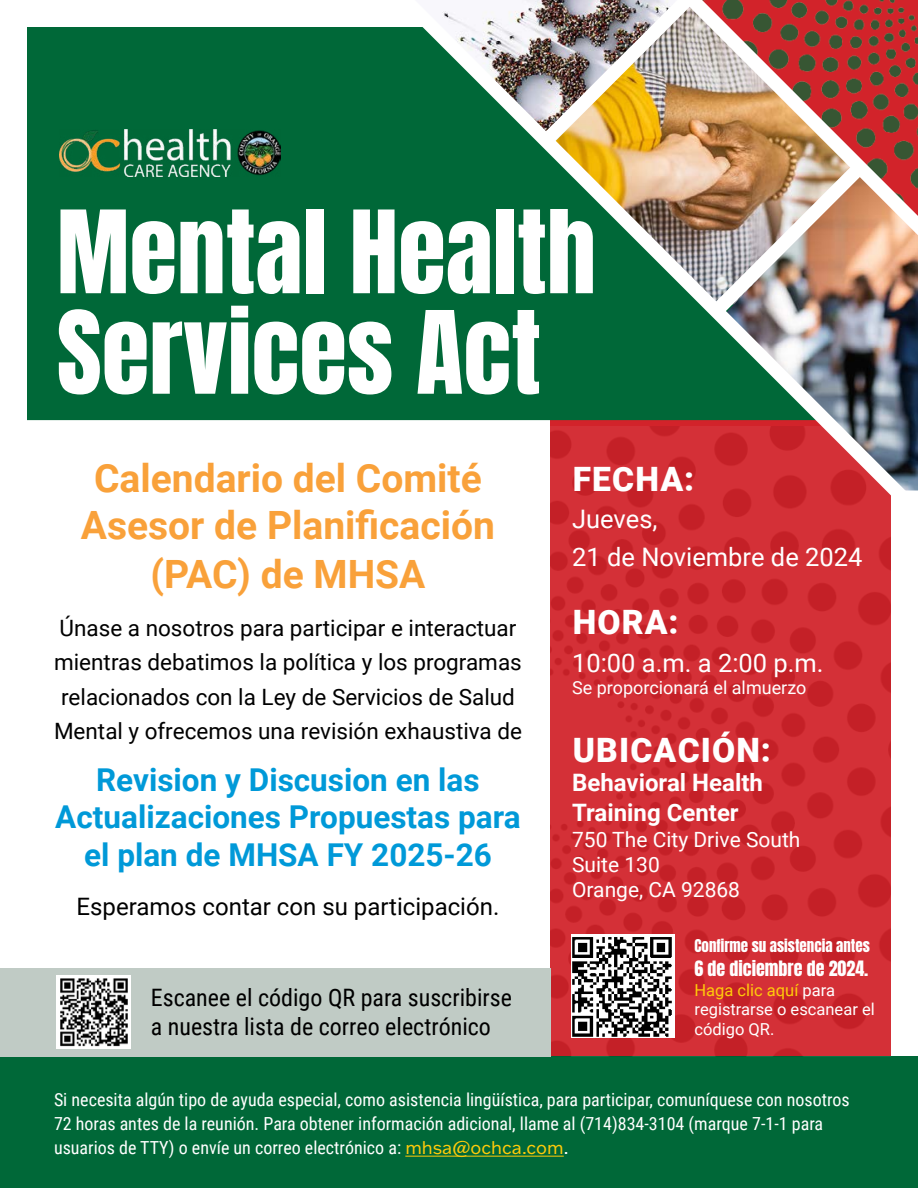
<style>
.page{position:relative;width:918px;height:1188px;background:#fff}
.page>*{position:absolute;margin:0;border:0;box-sizing:border-box;transform-origin:0 0}
.t1{font:97.5px "Anton";color:#fff}
.t2{font:700 39px/47.7px "Roboto";color:#f9a13a;text-align:center}
.t3{font:900 33.6px "Roboto";letter-spacing:.035em;color:#fff}
.t4{font:700 31.5px/37.8px "Roboto";color:#0099d8;text-align:center}
.t5{font:25.5px "Roboto";color:#fff}
.t6{font:24px "Roboto Condensed";color:#000}
.t7{font:24px "Roboto";color:#000}
.t8{font:700 24px "Roboto";color:#fff}
.t9{font:22.5px/34.5px "Roboto";color:#000;text-align:center}
.t10{font:21px "Roboto";color:#fff}
.t11{font:18px/24px "Roboto Condensed";color:#fff}
.t12{font:18px "Roboto";color:#fff}
.t13{font:18px "Anton";color:#fff}
.t14{font:16.5px/19.8px "Roboto";color:#fff}
.t15{font:15px "Anton";color:#fff}
.s1{color:#ffcb0a}
.s2{font-family:"Franklin Gothic ATF";color:#ffcb0a}
.s3{font-family:"Franklin Gothic ATF"}
</style>
<div class="page">
<div style="left:0;top:1056px;width:918px;height:132px;background:#006838"></div>
<div style="left:27px;top:27px;width:369px;height:393px;background:#006838"></div>
<img style="left:550px;top:522px;width:341px;height:534px">
<img style="left:396px;top:0;width:522px;height:522px">
<img style="left:707px;top:162px;width:158px;height:158px">
<img style="left:539px;top:0;width:158px;height:148px">
<img style="left:60px;top:130px;width:220px;height:46px">
<div style="left:0;top:969px;width:550px;height:88px;background:#c0cbc5"></div>
<img style="left:57px;top:975px;width:74px;height:74px">
<hr style="left:405px;top:1156px;width:159px;height:1px;background:#ffcb0a">
<img style="left:571px;top:934px;width:103px;height:104px">
<p class="t1" style="left:57px;top:203px;width:541px">Mental Health</p>
<p class="t1" style="left:57px;top:303px;width:486px">Services Act</p>
<p class="t2" style="left:81px;top:453px;width:416px">Calendario del Comité<br>Asesor de Planificación (PAC) de MHSA</p>
<p class="t9" style="left:54px;top:610px;width:469px">Únase a nosotros para participar e interactuar mientras debatimos la política y los programas relacionados con la Ley de Servicios de Salud Mental y ofrecemos una revisión exhaustiva de</p>
<p class="t4" style="left:55px;top:759px;width:467px">Revision y Discusion en las<br>Actualizaciones Propuestas para el plan de MHSA FY 2025-26</p>
<p class="t7" style="left:77px;top:890px;width:424px">Esperamos contar con su participación.</p>
<p class="t6" style="left:151px;top:981px;width:363px">Escanee el código QR para suscribirse</p>
<p class="t6" style="left:151px;top:1010px;width:342px">a nuestra lista de correo electrónico</p>
<p class="t3" style="left:573px;top:455px;width:123px">FECHA:</p>
<p class="t5" style="left:572px;top:501px;width:87px">Jueves,</p>
<p class="t5" style="left:572px;top:539px;width:292px">21 de Noviembre de 2024</p>
<p class="t3" style="left:573px;top:599px;width:107px">HORA:</p>
<p class="t5" style="left:572px;top:645px;width:253px">10:00 a.m. a 2:00 p.m.</p>
<p class="t12" style="left:572px;top:675px;width:236px">Se proporcionará el almuerzo</p>
<p class="t3" style="left:573px;top:727px;width:200px">UBICACIÓN:</p>
<p class="t8" style="left:572px;top:766px;width:192px">Behavioral Health</p>
<p class="t8" style="left:572px;top:796px;width:168px">Training Center</p>
<p class="t10" style="left:572px;top:825px;width:230px">750 The City Drive South</p>
<p class="t10" style="left:572px;top:850px;width:89px">Suite 130</p>
<p class="t10" style="left:572px;top:875px;width:169px">Orange, CA 92868</p>
<p class="t15" style="left:694px;top:938px;width:177px">Confirme su asistencia antes</p>
<p class="t13" style="left:694px;top:959px;width:175px">6 de diciembre de 2024.</p>
<p class="t14" style="left:694px;top:979px;width:182px"><span class="s1">Haga clic aquí</span> para registrarse o escanear el código QR.</p>
<p class="t11" style="left:54px;top:1087px;width:797px">Si necesita algún tipo de ayuda especial, como asistencia lingüística, para participar, comuníquese con nosotros<br>72 horas antes de la reunión. Para obtener información adicional, llame al (714)834-3104 (marque 7-1-1 para usuarios de TTY) o envíe un correo electrónico a: <span class="s2">mhsa@ochca.com</span><span class="s3">.</span></p>
</div>
